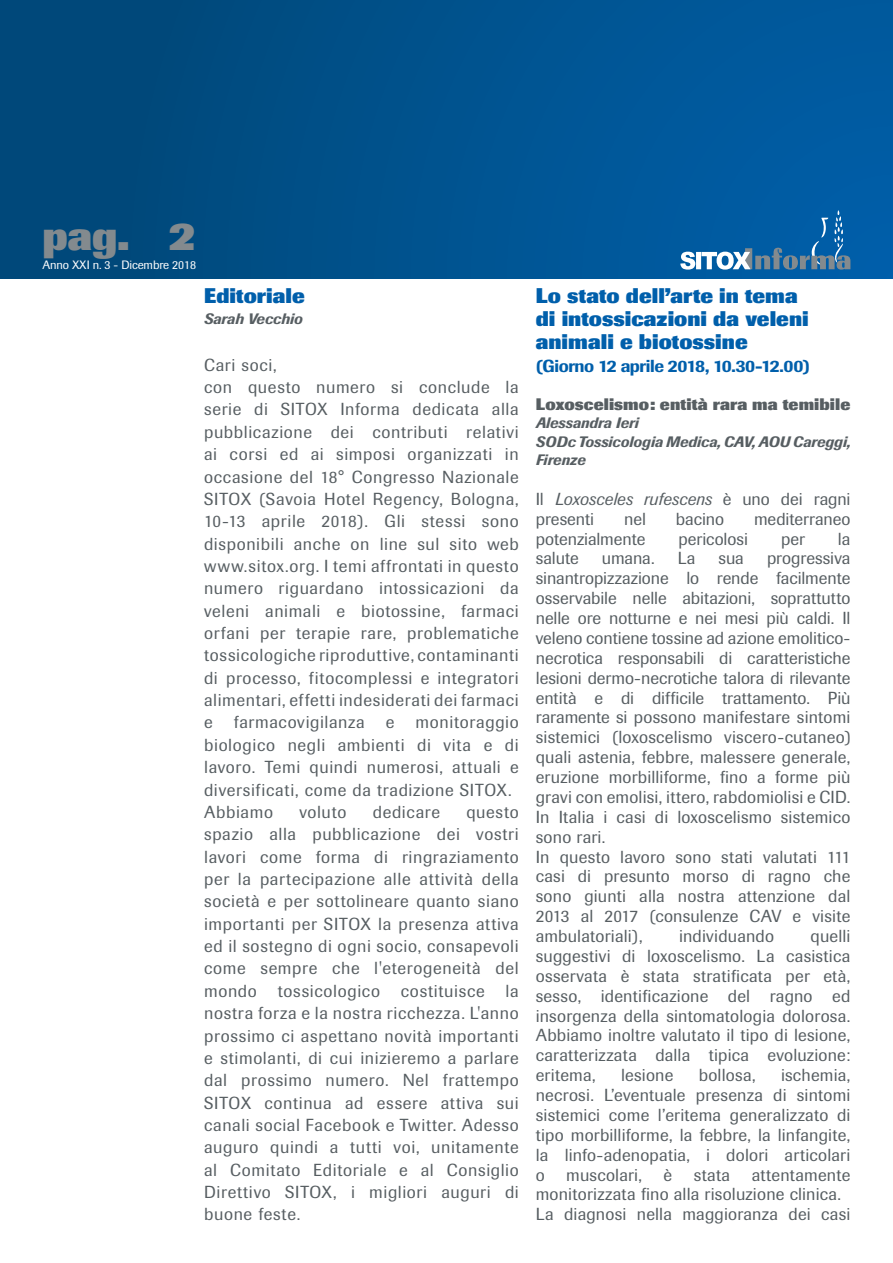
<style>
.page{position:relative;width:893px;height:1263px;background:#fff}
.page>*{position:absolute;margin:0;border:0;box-sizing:border-box;transform-origin:0 0}
.t1{font:800 40.5px "Imago";color:#838a8e}
.t2{font:800 21px/22.8px "Imago";color:#005fab}
.t3{font:17.25px/22.4px "Imago";letter-spacing:.02em;color:#575e62}
.t4{font:500 17.25px "Imago";letter-spacing:-.025em;color:#005fab}
.t5{font:17.25px "Imago";color:#575e62}
.t6{font:17.25px "Imago";letter-spacing:-.005em;color:#575e62}
.t7{font:800 16.5px "Imago";letter-spacing:.005em;color:#575e62}
.t8{font:italic 500 15px/18.3px "Imago";color:#575e62}
.t9{font:12px "Imago";letter-spacing:-.01em;color:#fff}
.s1{font-style:italic}
</style>
<div class="page">
<div style="left:0;top:0;width:893px;height:278px;background:linear-gradient(to right,#004676,#005ea6)"></div>
<svg style="left:680px;top:210px;width:170px;height:60px;background:#256fa9"></svg>
<h1 class="t1" style="left:43px;top:212px;width:155px">pag. 2</h1>
<p class="t9" style="left:43px;top:258px;width:155px">Anno XXI n. 3 - Dicembre 2018</p>
<p class="t2" style="left:204px;top:284px;width:102px">Editoriale</p>
<p class="t8" style="left:204px;top:310px;width:100px">Sarah Vecchio</p>
<p class="t3" style="left:204px;top:354px;width:316px">Cari soci,<br>con questo numero si conclude la serie di SITOX Informa dedicata alla pubblicazione dei contributi relativi ai corsi ed ai simposi organizzati in occasione del 18° Congresso Nazionale SITOX (Savoia Hotel Regency, Bologna, 10-13 aprile 2018). Gli stessi sono disponibili anche on line sul sito web www.sitox.org. I temi affrontati in questo numero riguardano intossicazioni da veleni animali e biotossine, farmaci orfani per terapie rare, problematiche tossicologiche riproduttive, contaminanti di processo, fitocomplessi e integratori alimentari, effetti indesiderati dei farmaci e farmacovigilanza e monitoraggio biologico negli ambienti di vita e di lavoro. Temi quindi numerosi, attuali e diversificati, come da tradizione SITOX.<br>Abbiamo</p>
<p class="t3" style="left:299px;top:801px;width:49px">voluto</p>
<p class="t3" style="left:373px;top:801px;width:69px">dedicare</p>
<p class="t3" style="left:204px;top:801px;width:316px;text-align:justify;text-indent:262px">questo spazio alla pubblicazione dei vostri lavori come forma di ringraziamento per la partecipazione alle attività della società e per sottolineare quanto siano importanti per SITOX la presenza attiva ed il sostegno di ogni socio, consapevoli come sempre che l'eterogeneità del mondo tossicologico costituisce la nostra forza e la nostra ricchezza. L'anno prossimo ci aspettano novità importanti e stimolanti, di cui inizieremo a parlare dal prossimo numero. Nel frattempo SITOX continua ad essere attiva sui canali social Facebook e Twitter. Adesso auguro quindi a tutti voi, unitamente al Comitato Editoriale e al Consiglio Direttivo SITOX, i migliori auguri di buone feste.</p>
<p class="t2" style="left:536px;top:284px;width:274px">Lo stato dell’arte in tema di intossicazioni da veleni animali e biotossine</p>
<p class="t4" style="left:536px;top:355px;width:276px">(Giorno 12 aprile 2018, 10.30-12.00)</p>
<p class="t7" style="left:536px;top:394px;width:316px">Loxoscelismo: entità rara ma temibile</p>
<p class="t8" style="left:536px;top:414px;width:316px">Alessandra Ieri<br>SODc Tossicologia Medica, CAV, AOU Careggi,<br>Firenze</p>
<p class="t3" style="left:536px;top:489px;width:316px;line-height:19.8px">Il <span class="s1">Loxosceles rufescens</span> è uno dei ragni presenti</p>
<p class="t3" style="left:624px;top:508px;width:23px">nel</p>
<p class="t3" style="left:676px;top:508px;width:50px">bacino</p>
<p class="t5" style="left:754px;top:509px;width:98px">mediterraneo</p>
<p class="t6" style="left:536px;top:528px;width:111px">potenzialmente</p>
<p class="t5" style="left:679px;top:528px;width:71px">pericolosi</p>
<p class="t3" style="left:781px;top:527px;width:25px">per</p>
<p class="t3" style="left:838px;top:527px;width:14px">la</p>
<p class="t3" style="left:536px;top:547px;width:45px">salute</p>
<p class="t3" style="left:602px;top:547px;width:54px">umana.</p>
<p class="t3" style="left:678px;top:547px;width:19px">La</p>
<p class="t3" style="left:718px;top:547px;width:27px">sua</p>
<p class="t3" style="left:536px;top:549px;width:316px;line-height:19.8px;text-indent:231px">progressiva sinantropizzazione lo rende facilmente osservabile nelle abitazioni, soprattutto nelle ore notturne e nei mesi più caldi. Il veleno contiene tossine ad azione emolitico&shy;necrotica responsabili di caratteristiche lesioni dermo-necrotiche talora di rilevante entità e di difficile trattamento. Più raramente si possono manifestare sintomi sistemici (loxoscelismo viscero-cutaneo) quali astenia, febbre, malessere generale, eruzione morbilliforme, fino a forme più gravi con emolisi, ittero, rabdomiolisi e CID.<br>In Italia i casi di loxoscelismo sistemico sono rari.<br>In questo lavoro sono stati valutati 111 casi di presunto morso di ragno che sono giunti alla nostra attenzione dal 2013 al 2017 (consulenze CAV e visite ambulatoriali),</p>
<p class="t3" style="left:536px;top:926px;width:316px;line-height:19.8px;text-align:justify;text-indent:275px">quelli suggestivi di loxoscelismo. La casistica osservata è stata stratificata per età, sesso, identificazione del ragno ed insorgenza della sintomatologia dolorosa.<br>Abbiamo inoltre valutato il tipo di lesione, caratterizzata dalla tipica evoluzione: eritema,</p>
<p class="t3" style="left:679px;top:925px;width:97px">individuando</p>
<p class="t3" style="left:536px;top:1065px;width:316px;line-height:19.8px;text-indent:245px">ischemia, necrosi. L’eventuale presenza di sintomi sistemici come l’eritema generalizzato di tipo morbilliforme, la febbre, la linfangite, la linfo-adenopatia, i dolori articolari o muscolari, è stata attentamente monitorizzata fino alla risoluzione clinica.<br>La diagnosi nella maggioranza dei casi</p>
<p class="t3" style="left:621px;top:1064px;width:54px">lesione</p>
<p class="t3" style="left:699px;top:1064px;width:58px">bollosa,</p>
</div>
